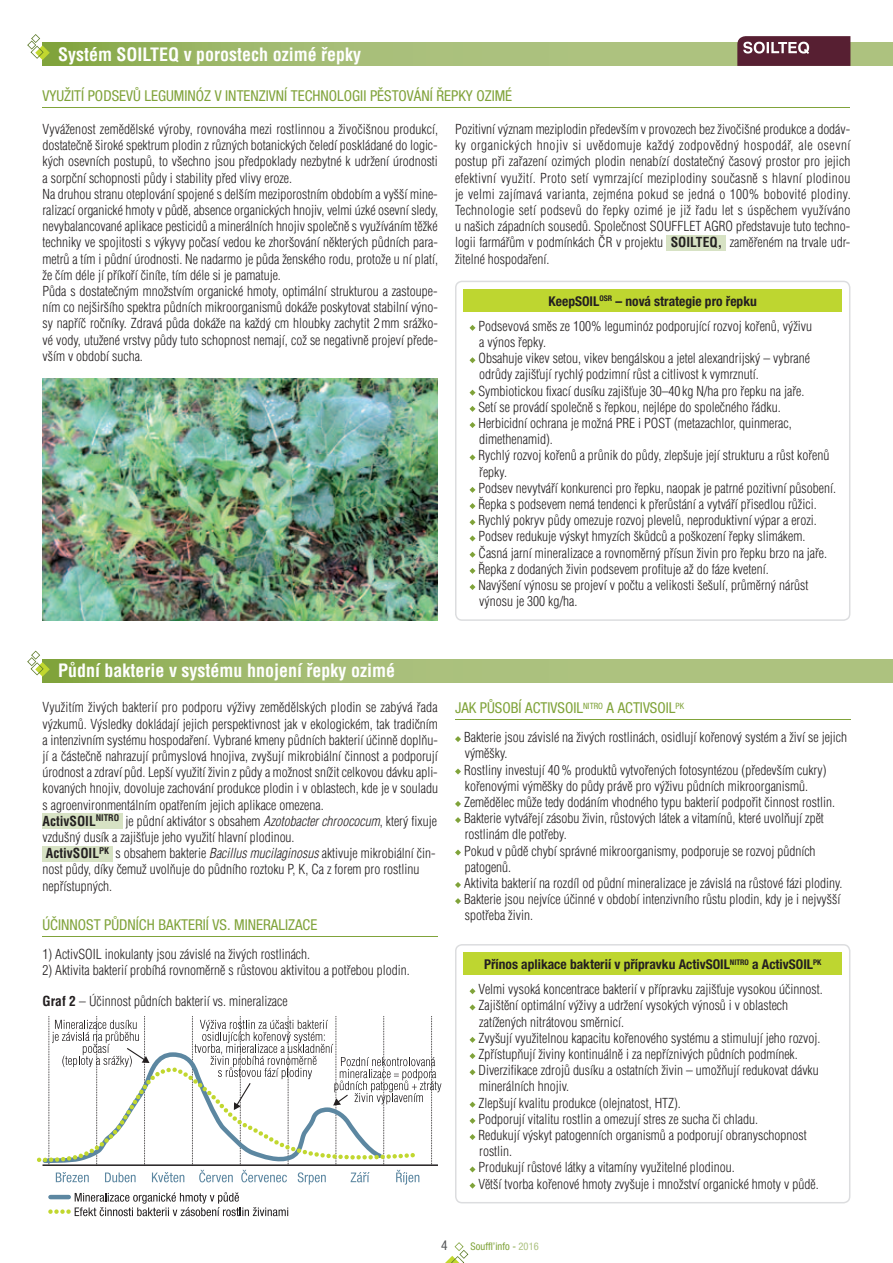
<style>
.page{position:relative;width:893px;height:1263px;background:#fff}
.page>*{position:absolute;margin:0;border:0;box-sizing:border-box;transform-origin:0 0}
.t1{font:700 condensed 18px "Helvetica CE";color:#fff}
.t2{font:condensed 15px "Helvetica Neue LTCE";color:#80a33a}
.t3{font:300 condensed 13.5px/16.2px "Helvetica CE";color:#231f20}
.t4{font:700 condensed 13.5px "Helvetica Neue LTCE";color:#231f20}
.t5{font:condensed 13.5px "Helvetica Neue LTCE";color:#57585a}
.t6{font:condensed 10.5px "Helvetica Neue LTCE";color:#80a33a}
.s1{font-weight:700}
.s2{font-style:italic}
.s3{color:#adc281}
</style>
<div class="page">
<svg style="left:43px;top:43px;width:850px;height:23px;background:#a3bb71"></svg>
<svg style="left:27px;top:34px;width:23px;height:26px"></svg>
<svg style="left:43px;top:659px;width:850px;height:23px;background:#a4bc73"></svg>
<svg style="left:27px;top:651px;width:23px;height:26px"></svg>
<div style="left:667px;top:235px;width:59px;height:15px;background:#d7e2c4"></div>
<div style="left:43px;top:814px;width:53px;height:15px;background:#d7e2c4"></div>
<div style="left:96px;top:814px;width:23px;height:15px;background:#d7e2c4"></div>
<hr style="left:119px;top:814px;width:4px;height:15px;background:#d7e2c4">
<div style="left:43px;top:846px;width:56px;height:15px;background:#d7e2c4"></div>
<div style="left:99px;top:846px;width:10px;height:15px;background:#d7e2c4"></div>
<hr style="left:109px;top:846px;width:4px;height:15px;background:#d7e2c4">
<svg style="left:455px;top:736px;width:6px;height:6px"></svg>
<svg style="left:455px;top:768px;width:6px;height:6px"></svg>
<svg style="left:455px;top:801px;width:6px;height:6px"></svg>
<svg style="left:455px;top:817px;width:6px;height:6px"></svg>
<svg style="left:455px;top:849px;width:6px;height:6px"></svg>
<svg style="left:455px;top:882px;width:6px;height:6px"></svg>
<svg style="left:455px;top:898px;width:6px;height:6px"></svg>
<hr style="left:43px;top:107px;width:807px;height:1px;background:#80a33a">
<hr style="left:455px;top:719px;width:395px;height:1px;background:#80a33a">
<svg style="left:737px;top:36px;width:113px;height:30px;background:#6a394a"></svg>
<svg style="left:455px;top:281px;width:395px;height:340px"></svg>
<img style="left:43px;top:378px;width:395px;height:243px">
<hr style="left:43px;top:936px;width:395px;height:1px;background:#80a33a">
<hr style="left:50px;top:1195px;width:19px;height:4px;background:#5c87a1">
<svg style="left:75px;top:1192px;width:213px;height:24px"></svg>
<svg style="left:50px;top:1209px;width:19px;height:5px"></svg>
<svg style="left:37px;top:1016px;width:404px;height:169px"></svg>
<svg style="left:455px;top:944px;width:395px;height:259px"></svg>
<svg style="left:445px;top:1242px;width:23px;height:21px"></svg>
<h1 class="t1" style="left:58px;top:44px;width:305px">Systém SOILTEQ v porostech ozimé řepky</h1>
<p class="t2" style="left:43px;top:87px;width:471px">VYUŽITÍ PODSEVŮ LEGUMINÓZ V INTENZIVNÍ TECHNOLOGII PĚSTOVÁNÍ ŘEPKY OZIMÉ</p>
<p class="t3" style="left:43px;top:121px;width:397px">Vyváženost zemědělské výroby, rovnováha mezi rostlinnou a živočišnou produkcí, dostatečně široké spektrum plodin z různých botanických čeledí poskládané do logic&shy;kých osevních postupů, to všechno jsou předpoklady nezbytné k udržení úrodnosti a sorpční schopnosti půdy i stability před vlivy eroze.<br>Na druhou stranu oteplování spojené s delším meziporostním obdobím a vyšší mine&shy;ralizací organické hmoty v půdě, absence organických hnojiv, velmi úzké osevní sledy, nevybalancované aplikace pesticidů a minerálních hnojiv společně s využíváním těžké techniky ve spojitosti s výkyvy počasí vedou ke zhoršování některých půdních para&shy;metrů a tím i půdní úrodnosti. Ne nadarmo je půda ženského rodu, protože u ní platí, že čím déle jí příkoří činíte, tím déle si je pamatuje.<br>Půda s dostatečným množstvím organické hmoty, optimální strukturou a zastoupe&shy;ním co nejširšího spektra půdních mikroorganismů dokáže poskytovat stabilní výno&shy;sy napříč ročníky. Zdravá půda dokáže na každý cm hloubky zachytit 2 mm srážko&shy;vé vody, utužené vrstvy půdy tuto schopnost nemají, což se negativně projeví přede&shy;vším v období sucha.</p>
<p class="t3" style="left:455px;top:121px;width:397px;text-align:justify">Pozitivní význam meziplodin především v provozech bez živočišné produkce a dodáv&shy;ky organických hnojiv si uvědomuje každý zodpovědný hospodář, ale osevní postup při zařazení ozimých plodin nenabízí dostatečný časový prostor pro jejich efektivní využití. Proto setí vymrzající meziplodiny současně s hlavní plodinou je velmi zajímavá varianta, zejména pokud se jedná o 100% bobovité plodiny.<br>Technologie setí podsevů do řepky ozimé je již řadu let s úspěchem využíváno u našich západních sousedů. Společnost SOUFFLET AGRO představuje tuto techno&shy;logii farmářům v podmínkách ČR v projektu <span class="s1">SOILTEQ,</span> zaměřeném na trvale udr&shy;žitelné hospodaření.</p>
<p class="t4" style="left:549px;top:293px;width:210px">KeepSOIL<sup>OSR</sup> – nová strategie pro řepku</p>
<p class="t3" style="left:478px;top:318px;width:359px">Podsevová směs ze 100% leguminóz podporující rozvoj kořenů, výživu<br>a výnos řepky.<br>Obsahuje vikev setou, vikev bengálskou a jetel alexandrijský – vybrané odrůdy zajišťují rychlý podzimní růst a citlivost k vymrznutí.<br>Symbiotickou fixací dusíku zajišťuje 30–40 kg N/ha pro řepku na jaře.<br>Setí se provádí společně s řepkou, nejlépe do společného řádku.<br>Herbicidní ochrana je možná PRE i POST (metazachlor, quinmerac, dimethenamid).<br>Rychlý rozvoj kořenů a průnik do půdy, zlepšuje její strukturu a růst kořenů řepky.<br>Podsev nevytváří konkurenci pro řepku, naopak je patrné pozitivní působení.<br>Řepka s podsevem nemá tendenci k přerůstání a vytváří přisedlou růžici.<br>Rychlý pokryv půdy omezuje rozvoj plevelů, neproduktivní výpar a erozi.<br>Podsev redukuje výskyt hmyzích škůdců a poškození řepky slimákem.<br>Časná jarní mineralizace a rovnoměrný přísun živin pro řepku brzo na jaře.<br>Řepka z dodaných živin podsevem profituje až do fáze kvetení.<br>Navýšení výnosu se projeví v počtu a velikosti šešulí, průměrný nárůst výnosu je 300 kg/ha.</p>
<h1 class="t1" style="left:58px;top:660px;width:338px">Půdní bakterie v systému hnojení řepky ozimé</h1>
<p class="t3" style="left:43px;top:699px;width:397px">Využitím živých bakterií pro podporu výživy zemědělských plodin se zabývá řada výzkumů. Výsledky dokládají jejich perspektivnost jak v ekologickém, tak tradičním a intenzivním systému hospodaření. Vybrané kmeny půdních bakterií účinně doplňu&shy;jí a částečně nahrazují průmyslová hnojiva, zvyšují mikrobiální činnost a podporují úrodnost a zdraví půd. Lepší využití živin z půdy a možnost snížit celkovou dávku apli&shy;kovaných hnojiv, dovoluje zachování produkce plodin i v oblastech, kde je v souladu s agroenvironmentálním opatřením jejich aplikace omezena.<br><span class="s1">ActivSOIL</span><sup>NITRO</sup> je půdní aktivátor s obsahem <span class="s2">Azotobacter chroococum</span>, který fixuje vzdušný dusík a zajišťuje jeho využití hlavní plodinou.<br><span class="s1">ActivSOIL</span><sup>PK</sup> s obsahem bakterie <span class="s2">Bacillus mucilaginosus</span> aktivuje mikrobiální čin&shy;nost půdy, díky čemuž uvolňuje do půdního roztoku P, K, Ca z forem pro rostlinu nepřístupných.</p>
<p class="t2" style="left:43px;top:916px;width:276px">ÚČINNOST PŮDNÍCH BAKTERIÍ VS. MINERALIZACE</p>
<p class="t3" style="left:43px;top:946px;width:269px">1) ActivSOIL inokulanty jsou závislé na živých rostlinách.</p>
<p class="t3" style="left:43px;top:962px;width:369px">2) Aktivita bakterií probíhá rovnoměrně s růstovou aktivitou a potřebou plodin.</p>
<p class="t3" style="left:43px;top:993px;width:247px"><span class="s1">Graf 2</span> – Účinnost půdních bakterií vs. mineralizace</p>
<p class="t2" style="left:455px;top:699px;width:231px">JAK PŮSOBÍ ACTIVSOIL<sup>NITRO</sup> A ACTIVSOIL<sup>PK</sup></p>
<p class="t3" style="left:464px;top:729px;width:385px">Bakterie jsou závislé na živých rostlinách, osidlují kořenový systém a živí se jejich výměšky.<br>Rostliny investují 40 % produktů vytvořených fotosyntézou (především cukry) kořenovými výměšky do půdy právě pro výživu půdních mikroorganismů.<br>Zemědělec může tedy dodáním vhodného typu bakterií podpořit činnost rostlin.<br>Bakterie vytvářejí zásobu živin, růstových látek a vitamínů, které uvolňují zpět rostlinám dle potřeby.<br>Pokud v půdě chybí správné mikroorganismy, podporuje se rozvoj půdních patogenů.<br>Aktivita bakterií na rozdíl od půdní mineralizace je závislá na růstové fázi plodiny.<br>Bakterie jsou nejvíce účinné v období intenzivního růstu plodin, kdy je i nejvyšší spotřeba živin.</p>
<p class="t4" style="left:484px;top:956px;width:339px">Přínos aplikace bakterií v přípravku ActivSOIL<sup>NITRO</sup> a ActivSOIL<sup>PK</sup></p>
<p class="t3" style="left:478px;top:981px;width:346px">Velmi vysoká koncentrace bakterií v přípravku zajišťuje vysokou účinnost.<br>Zajištění optimální výživy a udržení vysokých výnosů i v oblastech zatížených nitrátovou směrnicí.<br>Zvyšují využitelnou kapacitu kořenového systému a stimulují jeho rozvoj.<br>Zpřístupňují živiny kontinuálně i za nepříznivých půdních podmínek.<br>Diverzifikace zdrojů dusíku a ostatních živin – umožňují redukovat dávku minerálních hnojiv.<br>Zlepšují kvalitu produkce (olejnatost, HTZ).<br>Podporují vitalitu rostlin a omezují stres ze sucha či chladu.<br>Redukují výskyt patogenních organismů a podporují obranyschopnost rostlin.<br>Produkují růstové látky a vitamíny využitelné plodinou.<br>Větší tvorba kořenové hmoty zvyšuje i množství organické hmoty v půdě.</p>
<p class="t5" style="left:441px;top:1238px;width:8px">4</p>
<p class="t6" style="left:471px;top:1241px;width:70px">SOUFFL’INFO - <span class="s3">2016</span></p>
</div>
